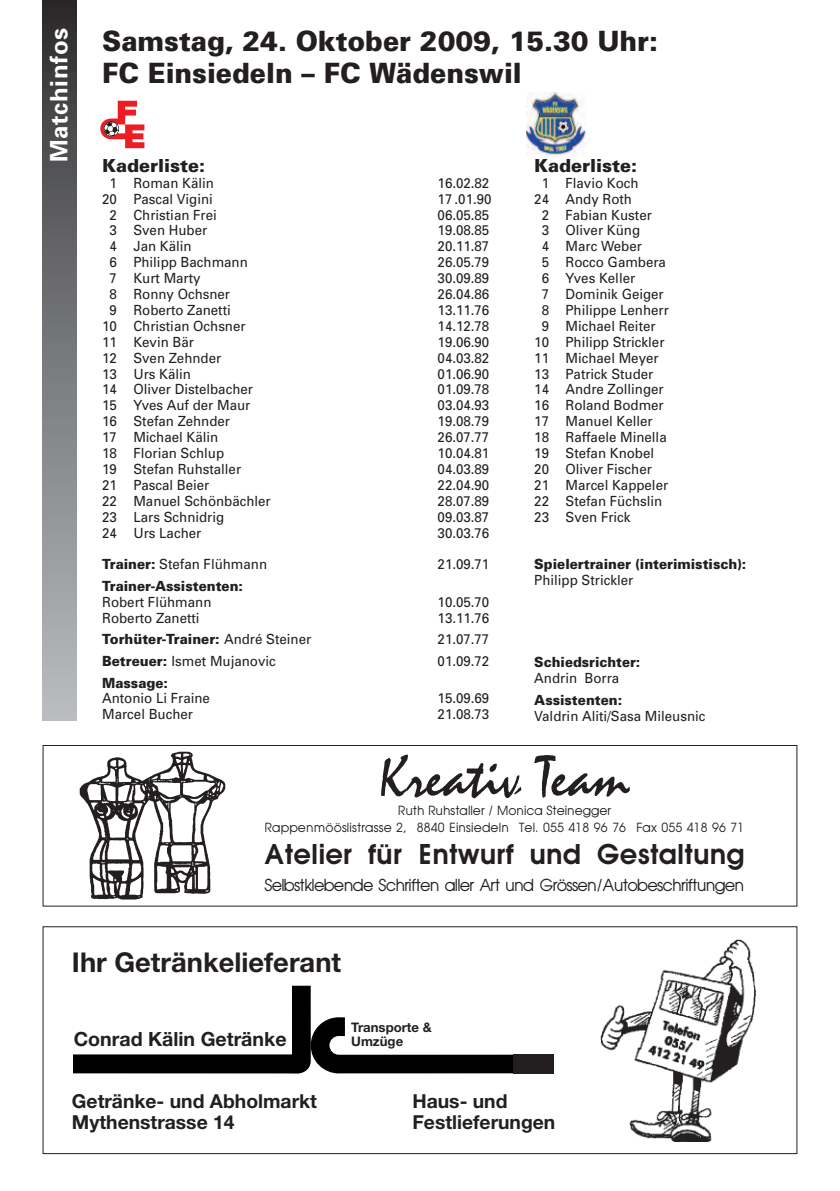
<style>
.page{position:relative;width:840px;height:1191px;background:#fff}
.page>*{position:absolute;margin:0;border:0;box-sizing:border-box;transform-origin:0 0}
.t1{font:57px "Mistral";color:#231f20}
.t2{font:900 28px/32px "Univers";color:#231f20;scale:.95 1}
.t3{font:700 27.2px "Helvetica Neue";color:#231f20}
.t4{font:600 26.6px "Avant Garde";letter-spacing:.03em;color:#231f20}
.t5{font:700 24px "Univers";letter-spacing:.025em;color:#fff}
.t6{font:700 19.6px "Helvetica Neue";color:#231f20}
.t7{font:700 19.2px "Helvetica Neue";color:#231f20}
.t8{font:900 18px "Univers";color:#231f20}
.t9{font:16.2px "Avant Garde";letter-spacing:-.05em;color:#231f20}
.t10{font:14px "Univers";color:#231f20;scale:.95 1}
.t11{font:900 14px "Univers";color:#231f20;scale:.95 1}
.t12{font:900 14px "Univers";color:#231f20;scale:.94 1}
.t13{font:700 13.2px/14.4px "Helvetica Neue";color:#231f20}
.t14{font:12.4px/17px "Avant Garde";letter-spacing:.01em;color:#231f20;text-align:center}
.s1{font-weight:900}
.s2{font-weight:400}
</style>
<div class="page">
<div style="left:43px;top:926px;width:754px;height:228px;border:1px solid #231f20"></div>
<svg style="left:74px;top:985px;width:439px;height:88px"></svg>
<img style="left:600px;top:939px;width:155px;height:202px">
<div style="left:43px;top:0;width:34px;height:720px;background:linear-gradient(to bottom,#303031,#bdbfc3)"></div>
<div style="left:43px;top:745px;width:754px;height:161px;border:1px solid #231f20"></div>
<img style="left:79px;top:752px;width:146px;height:147px">
<div style="left:513px;top:1054px;width:40px;height:19px;background:#231f20"></div>
<svg style="left:100px;top:101px;width:44px;height:47px"></svg>
<img style="left:526px;top:93px;width:58px;height:62px">
<h3 class="t5" style="left:50px;top:162px;width:135px;rotate:-90deg">Matchinfos</h3>
<h2 class="t2" style="left:102px;top:28px;width:586px">Samstag, 24. Oktober 2009, 15.30 Uhr:<br>FC Einsiedeln – FC Wädenswil</h2>
<p class="t8" style="left:102px;top:159px;width:104px">Kaderliste:</p>
<p class="t10" style="left:109px;top:178px;width:111px">1 Roman Kälin</p>
<p class="t10" style="left:437px;top:178px;width:56px">16.02.82</p>
<p class="t10" style="left:102px;top:193px;width:118px">20 Pascal Vigini</p>
<p class="t10" style="left:437px;top:193px;width:58px">17 .01.90</p>
<p class="t10" style="left:109px;top:209px;width:114px">2 Christian Frei</p>
<p class="t10" style="left:437px;top:209px;width:56px">06.05.85</p>
<p class="t10" style="left:109px;top:225px;width:104px">3 Sven Huber</p>
<p class="t10" style="left:437px;top:225px;width:56px">19.08.85</p>
<p class="t10" style="left:109px;top:241px;width:88px">4 Jan Kälin</p>
<p class="t10" style="left:437px;top:241px;width:56px">20.11.87</p>
<p class="t10" style="left:109px;top:257px;width:147px">6 Philipp Bachmann</p>
<p class="t10" style="left:437px;top:257px;width:56px">26.05.79</p>
<p class="t10" style="left:109px;top:273px;width:97px">7 Kurt Marty</p>
<p class="t10" style="left:437px;top:273px;width:56px">30.09.89</p>
<p class="t10" style="left:109px;top:289px;width:128px">8 Ronny Ochsner</p>
<p class="t10" style="left:437px;top:289px;width:56px">26.04.86</p>
<p class="t10" style="left:109px;top:305px;width:129px">9 Roberto Zanetti</p>
<p class="t10" style="left:437px;top:305px;width:56px">13.11.76</p>
<p class="t10" style="left:102px;top:321px;width:152px">10 Christian Ochsner</p>
<p class="t10" style="left:437px;top:321px;width:56px">14.12.78</p>
<p class="t10" style="left:102px;top:337px;width:98px">11 Kevin Bär</p>
<p class="t10" style="left:437px;top:337px;width:56px">19.06.90</p>
<p class="t10" style="left:102px;top:352px;width:127px">12 Sven Zehnder</p>
<p class="t10" style="left:437px;top:352px;width:56px">04.03.82</p>
<p class="t10" style="left:102px;top:368px;width:95px">13 Urs Kälin</p>
<p class="t10" style="left:437px;top:368px;width:56px">01.06.90</p>
<p class="t10" style="left:102px;top:384px;width:160px">14 Oliver Distelbacher</p>
<p class="t10" style="left:437px;top:384px;width:56px">01.09.78</p>
<p class="t10" style="left:102px;top:400px;width:157px">15 Yves Auf der Maur</p>
<p class="t10" style="left:437px;top:400px;width:56px">03.04.93</p>
<p class="t10" style="left:102px;top:416px;width:136px">16 Stefan Zehnder</p>
<p class="t10" style="left:437px;top:416px;width:56px">19.08.79</p>
<p class="t10" style="left:102px;top:432px;width:124px">17 Michael Kälin</p>
<p class="t10" style="left:437px;top:432px;width:56px">26.07.77</p>
<p class="t10" style="left:102px;top:448px;width:130px">18 Florian Schlup</p>
<p class="t10" style="left:437px;top:448px;width:56px">10.04.81</p>
<p class="t10" style="left:102px;top:464px;width:148px">19 Stefan Ruhstaller</p>
<p class="t10" style="left:437px;top:464px;width:56px">04.03.89</p>
<p class="t10" style="left:102px;top:480px;width:114px">21 Pascal Beier</p>
<p class="t10" style="left:437px;top:480px;width:56px">22.04.90</p>
<p class="t10" style="left:102px;top:496px;width:179px">22 Manuel Schönbächler</p>
<p class="t10" style="left:437px;top:496px;width:56px">28.07.89</p>
<p class="t10" style="left:102px;top:511px;width:130px">23 Lars Schnidrig</p>
<p class="t10" style="left:437px;top:511px;width:56px">09.03.87</p>
<p class="t10" style="left:102px;top:527px;width:106px">24 Urs Lacher</p>
<p class="t10" style="left:437px;top:527px;width:56px">30.03.76</p>
<p class="t10" style="left:102px;top:559px;width:175px"><span class="s1">Trainer:</span> Stefan Flühmann</p>
<p class="t10" style="left:437px;top:559px;width:56px">21.09.71</p>
<p class="t11" style="left:102px;top:581px;width:150px">Trainer-Assistenten:</p>
<p class="t10" style="left:102px;top:597px;width:116px">Robert Flühmann</p>
<p class="t10" style="left:437px;top:597px;width:56px">10.05.70</p>
<p class="t10" style="left:102px;top:612px;width:104px">Roberto Zanetti</p>
<p class="t10" style="left:437px;top:612px;width:56px">13.11.76</p>
<p class="t11" style="left:102px;top:634px;width:221px">Torhüter-Trainer: <span class="s2">André Steiner</span></p>
<p class="t10" style="left:437px;top:634px;width:56px">21.07.77</p>
<p class="t10" style="left:102px;top:656px;width:184px"><span class="s1">Betreuer:</span> Ismet Mujanovic</p>
<p class="t10" style="left:437px;top:656px;width:56px">01.09.72</p>
<p class="t11" style="left:102px;top:677px;width:71px">Massage:</p>
<p class="t10" style="left:102px;top:693px;width:115px">Antonio Li Fraine</p>
<p class="t10" style="left:437px;top:693px;width:56px">15.09.69</p>
<p class="t10" style="left:102px;top:709px;width:97px">Marcel Bucher</p>
<p class="t10" style="left:437px;top:709px;width:56px">21.08.73</p>
<p class="t8" style="left:534px;top:159px;width:104px">Kaderliste:</p>
<p class="t10" style="left:541px;top:178px;width:103px">1 Flavio Koch</p>
<p class="t10" style="left:534px;top:193px;width:104px">24 Andy Roth</p>
<p class="t10" style="left:541px;top:209px;width:117px">2 Fabian Kuster</p>
<p class="t10" style="left:541px;top:225px;width:105px">3 Oliver Küng</p>
<p class="t10" style="left:541px;top:241px;width:107px">4 Marc Weber</p>
<p class="t10" style="left:541px;top:257px;width:132px">5 Rocco Gambera</p>
<p class="t10" style="left:541px;top:273px;width:100px">6 Yves Keller</p>
<p class="t10" style="left:541px;top:289px;width:130px">7 Dominik Geiger</p>
<p class="t10" style="left:541px;top:305px;width:135px">8 Philippe Lenherr</p>
<p class="t10" style="left:541px;top:321px;width:121px">9 Michael Reiter</p>
<p class="t10" style="left:534px;top:337px;width:138px">10 Philipp Strickler</p>
<p class="t10" style="left:534px;top:352px;width:132px">11 Michael Meyer</p>
<p class="t10" style="left:534px;top:368px;width:127px">13 Patrick Studer</p>
<p class="t10" style="left:534px;top:384px;width:138px">14 Andre Zollinger</p>
<p class="t10" style="left:534px;top:400px;width:138px">16 Roland Bodmer</p>
<p class="t10" style="left:534px;top:416px;width:126px">17 Manuel Keller</p>
<p class="t10" style="left:534px;top:432px;width:141px">18 Raffaele Minella</p>
<p class="t10" style="left:534px;top:448px;width:128px">19 Stefan Knobel</p>
<p class="t10" style="left:534px;top:464px;width:125px">20 Oliver Fischer</p>
<p class="t10" style="left:534px;top:480px;width:142px">21 Marcel Kappeler</p>
<p class="t10" style="left:534px;top:496px;width:136px">22 Stefan Füchslin</p>
<p class="t10" style="left:534px;top:511px;width:103px">23 Sven Frick</p>
<p class="t11" style="left:534px;top:559px;width:224px">Spielertrainer (interimistisch):</p>
<p class="t10" style="left:534px;top:575px;width:106px">Philipp Strickler</p>
<p class="t12" style="left:534px;top:657px;width:114px">Schiedsrichter:</p>
<p class="t10" style="left:534px;top:673px;width:91px">Andrin Borra</p>
<p class="t11" style="left:534px;top:694px;width:94px">Assistenten:</p>
<p class="t10" style="left:534px;top:710px;width:182px">Valdrin Aliti/Sasa Mileusnic</p>
<h1 class="t1" style="left:379px;top:755px;width:251px">Kreativ Team</h1>
<p class="t14" style="left:264px;top:802px;width:481px">Ruth Ruhstaller / Monica Steinegger<br>Rappenmööslistrasse 2, 8840 Einsiedeln Tel. 055 418 96 76 Fax 055 418 96 71</p>
<h3 class="t4" style="left:264px;top:839px;width:481px">Atelier für Entwurf und Gestaltung</h3>
<p class="t9" style="left:264px;top:876px;width:481px">Selbstklebende Schriften aller Art und Grössen/Autobeschriftungen</p>
<h3 class="t3" style="left:72px;top:945px;width:270px">Ihr Getränkelieferant</h3>
<h3 class="t6" style="left:74px;top:1027px;width:214px">Conrad Kälin Getränke</h3>
<p class="t13" style="left:351px;top:1019px;width:82px">Transporte &amp;<br>Umzüge</p>
<h3 class="t7" style="left:72px;top:1089px;width:246px">Getränke- und Abholmarkt</h3>
<h3 class="t7" style="left:412px;top:1089px;width:96px">Haus- und</h3>
<h3 class="t7" style="left:72px;top:1110px;width:164px">Mythenstrasse 14</h3>
<h3 class="t7" style="left:412px;top:1110px;width:144px">Festlieferungen</h3>
</div>
